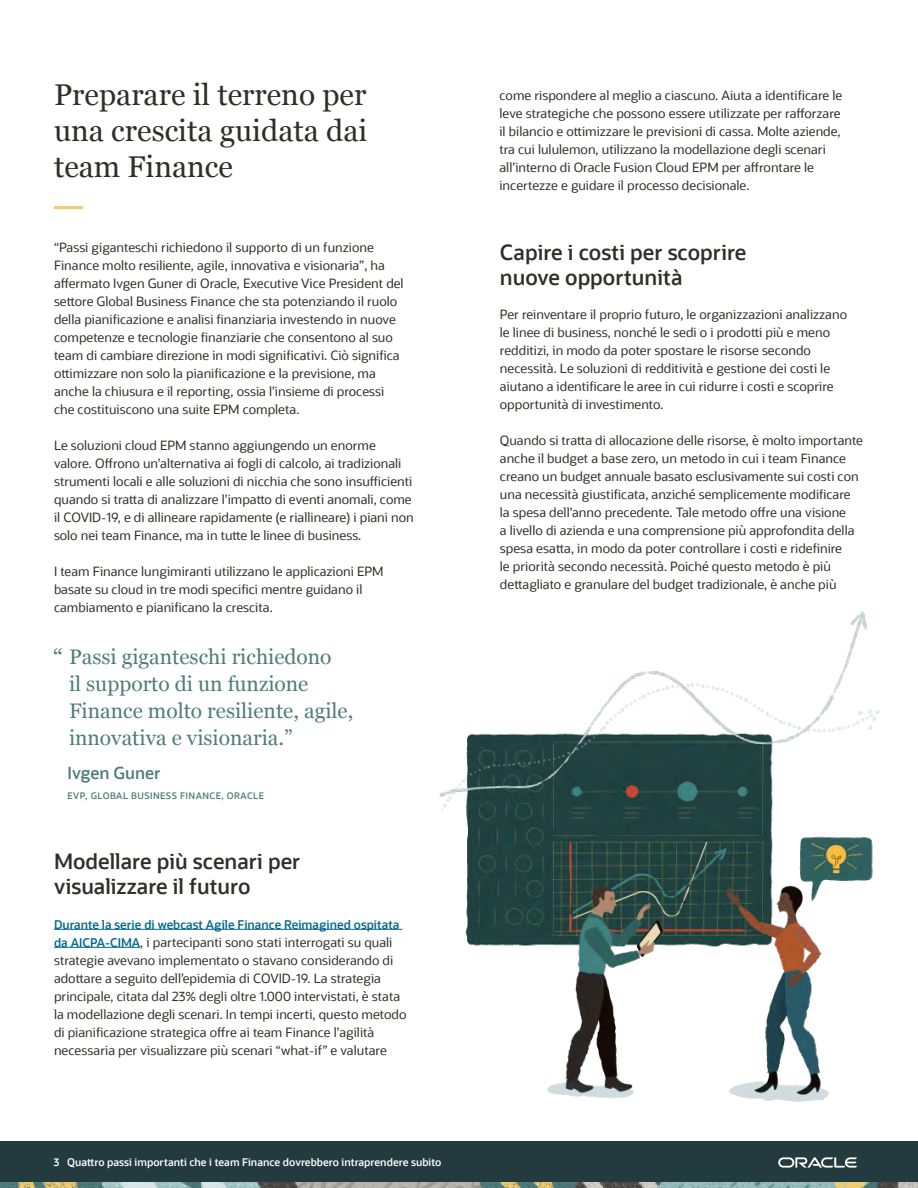
<style>
.page{position:relative;width:918px;height:1188px;background:#fff}
.page>*{position:absolute;margin:0;border:0;box-sizing:border-box;transform-origin:0 0}
.t1{font:30px/36px "Georgia";color:#312d2a;text-align:justify}
.t2{font:24px "Georgia";color:#4f7d7b}
.t3{font:21px/27px "Georgia";color:#4f7d7b}
.t4{font:600 21px/25.2px "Oracle Sans";color:#312d2a}
.t5{font:600 16.5px "Oracle Sans";color:#4f7d7b}
.t6{font:12.75px/18px "Oracle Sans";color:#312d2a}
.t7{font:600 12px "Oracle Sans";color:#00688c}
.t8{font:600 10.5px "Oracle Sans";color:#fff}
.t9{font:600 9px "Oracle Sans";letter-spacing:.05em;color:#4f7d7b}
.s1{font-weight:600;font-size:12px;color:#00688c}
</style>
<div class="page">
<img style="left:453px;top:899px;width:455px;height:243px">
<div style="left:54px;top:206px;width:29px;height:3px;border:2px solid #f0cc71"></div>
<hr style="left:54px;top:929px;width:348px;height:1px;background:#00688c">
<hr style="left:54px;top:947px;width:86px;height:1px;background:#00688c">
<img style="left:439px;top:611px;width:441px;height:288px">
<div style="left:0;top:1142px;width:918px;height:40px;background:#233b3f"></div>
<img style="left:0;top:1182px;width:918px;height:6px">
<svg style="left:778px;top:1157px;width:79px;height:11px"></svg>
<p class="t1" style="left:54px;top:76px;width:315px">Preparare il terreno per una crescita guidata dai team Finance</p>
<p class="t6" style="left:54px;top:238px;width:351px">“Passi giganteschi richiedono il supporto di un funzione Finance molto resiliente, agile, innovativa e visionaria”, ha affermato Ivgen Guner di Oracle, Executive Vice President del settore Global Business Finance che sta potenziando il ruolo della pianificazione e analisi finanziaria investendo in nuove competenze e tecnologie finanziarie che consentono al suo team di cambiare direzione in modi significativi. Ciò significa ottimizzare non solo la pianificazione e la previsione, ma anche la chiusura e il reporting, ossia l’insieme di processi che costituiscono una suite EPM completa.</p>
<p class="t6" style="left:54px;top:436px;width:361px">Le soluzioni cloud EPM stanno aggiungendo un enorme valore. Offrono un’alternativa ai fogli di calcolo, ai tradizionali strumenti locali e alle soluzioni di nicchia che sono insufficienti quando si tratta di analizzare l’impatto di eventi anomali, come il COVID-19, e di allineare rapidamente (e riallineare) i piani non solo nei team Finance, ma in tutte le linee di business.</p>
<p class="t6" style="left:54px;top:562px;width:331px">I team Finance lungimiranti utilizzano le applicazioni EPM basate su cloud in tre modi specifici mentre guidano il cambiamento e pianificano la crescita.</p>
<p class="t2" style="left:53px;top:640px;width:11px">“</p>
<p class="t3" style="left:69px;top:642px;width:286px">Passi giganteschi richiedono<br>il supporto di un funzione<br>Finance molto resiliente, agile, innovativa e visionaria.”</p>
<p class="t5" style="left:68px;top:763px;width:95px">Ivgen Guner</p>
<p class="t9" style="left:68px;top:790px;width:198px">EVP, GLOBAL BUSINESS FINANCE, ORACLE</p>
<p class="t4" style="left:54px;top:849px;width:248px">Modellare più scenari per visualizzare il futuro</p>
<p class="t7" style="left:54px;top:917px;width:347px">Durante la serie di webcast Agile Finance Reimagined ospitata</p>
<p class="t6" style="left:54px;top:933px;width:354px"><span class="s1">da AICPA-CIMA</span>, i partecipanti sono stati interrogati su quali strategie avevano implementato o stavano considerando di adottare a seguito dell’epidemia di COVID-19. La strategia principale, citata dal 23% degli oltre 1.000 intervistati, è stata la modellazione degli scenari. In tempi incerti, questo metodo di pianificazione strategica offre ai team Finance l’agilità necessaria per visualizzare più scenari “what-if” e valutare</p>
<p class="t8" style="left:54px;top:1155px;width:389px">3 Quattro passi importanti che i team Finance dovrebbero intraprendere subito</p>
<p class="t6" style="left:500px;top:86px;width:344px">come rispondere al meglio a ciascuno. Aiuta a identificare le leve strategiche che possono essere utilizzate per rafforzare il bilancio e ottimizzare le previsioni di cassa. Molte aziende, tra cui lululemon, utilizzano la modellazione degli scenari all’interno di Oracle Fusion Cloud EPM per affrontare le incertezze e guidare il processo decisionale.</p>
<p class="t4" style="left:500px;top:240px;width:248px">Capire i costi per scoprire nuove opportunità</p>
<p class="t6" style="left:500px;top:306px;width:349px">Per reinventare il proprio futuro, le organizzazioni analizzano le linee di business, nonché le sedi o i prodotti più e meno redditizi, in modo da poter spostare le risorse secondo necessità. Le soluzioni di redditività e gestione dei costi le aiutano a identificare le aree in cui ridurre i costi e scoprire opportunità di investimento.</p>
<p class="t6" style="left:500px;top:432px;width:365px">Quando si tratta di allocazione delle risorse, è molto importante anche il budget a base zero, un metodo in cui i team Finance creano un budget annuale basato esclusivamente sui costi con una necessità giustificata, anziché semplicemente modificare la spesa dell’anno precedente. Tale metodo offre una visione<br>a livello di azienda e una comprensione più approfondita della spesa esatta, in modo da poter controllare i costi e ridefinire<br>le priorità secondo necessità. Poiché questo metodo è più dettagliato e granulare del budget tradizionale, è anche più</p>
</div>
